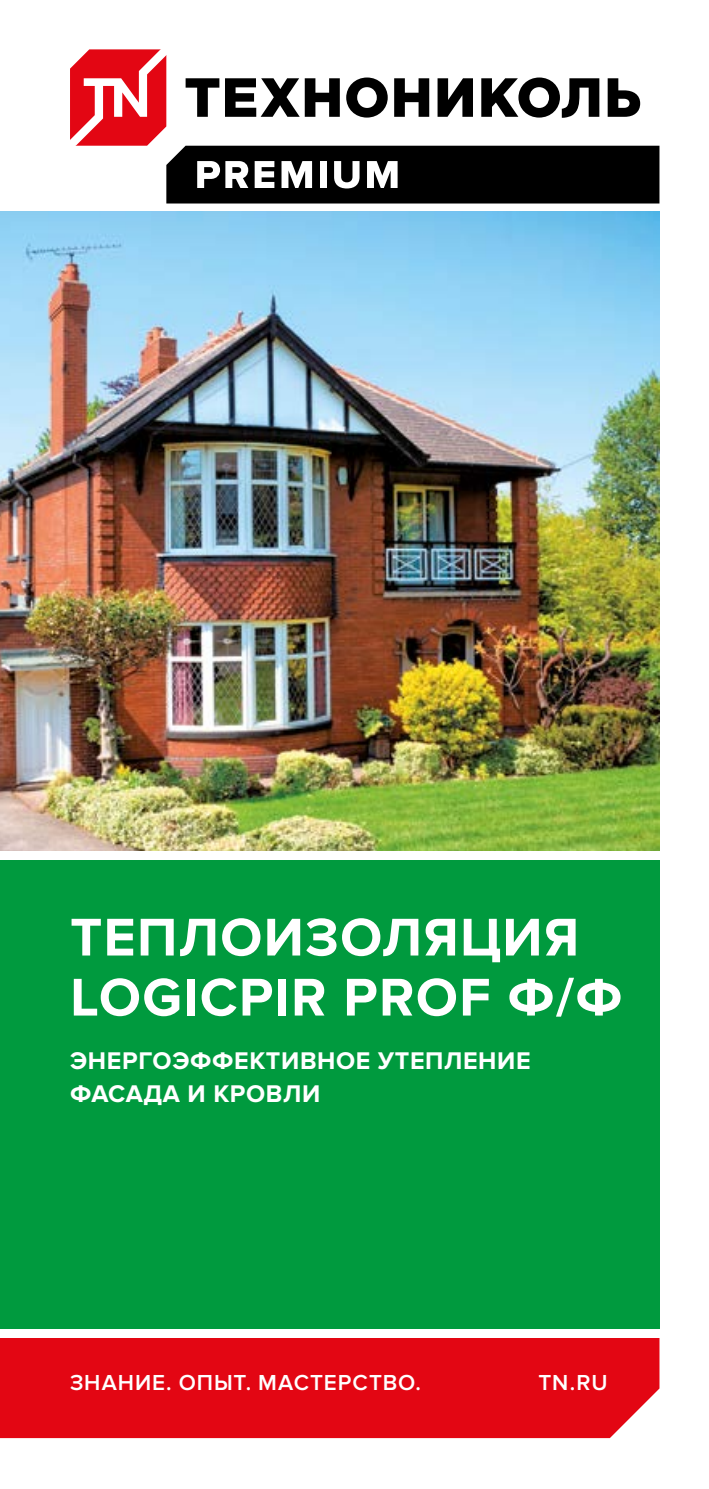
<style>
.page{position:relative;width:709px;height:1489px;background:#fff}
.page>*{position:absolute;margin:0;border:0;box-sizing:border-box;transform-origin:0 0}
.t1{font:700 55px/60px "Proxima Nova";letter-spacing:.025em;color:#fff}
.t2{font:700 25px/32.5px "Proxima Nova";letter-spacing:.025em;color:#fff}
.t3{font:600 22.5px "Proxima Nova";letter-spacing:.04em;color:#fff}
</style>
<div class="page">
<div style="left:0;top:1338px;width:659px;height:99px;background:#e30613"></div>
<div style="left:0;top:859px;width:659px;height:476px;background:#009a3e"></div>
<img style="left:0;top:211px;width:659px;height:639px">
<div style="left:0;top:1329px;width:659px;height:8px;background:#fff"></div>
<svg style="left:70px;top:49px;width:589px;height:154px"></svg>
<h1 class="t1" style="left:70px;top:908px;width:554px">ТЕПЛОИЗОЛЯЦИЯ<br>LOGICPIR PROF Ф/Ф</h1>
<p class="t2" style="left:70px;top:1045px;width:462px">ЭНЕРГОЭФФЕКТИВНОЕ УТЕПЛЕНИЕ<br>ФАСАДА И КРОВЛИ</p>
<p class="t3" style="left:70px;top:1368px;width:352px">ЗНАНИЕ. ОПЫТ. МАСТЕРСТВО.</p>
<p class="t3" style="left:538px;top:1368px;width:71px">TN.RU</p>
</div>
